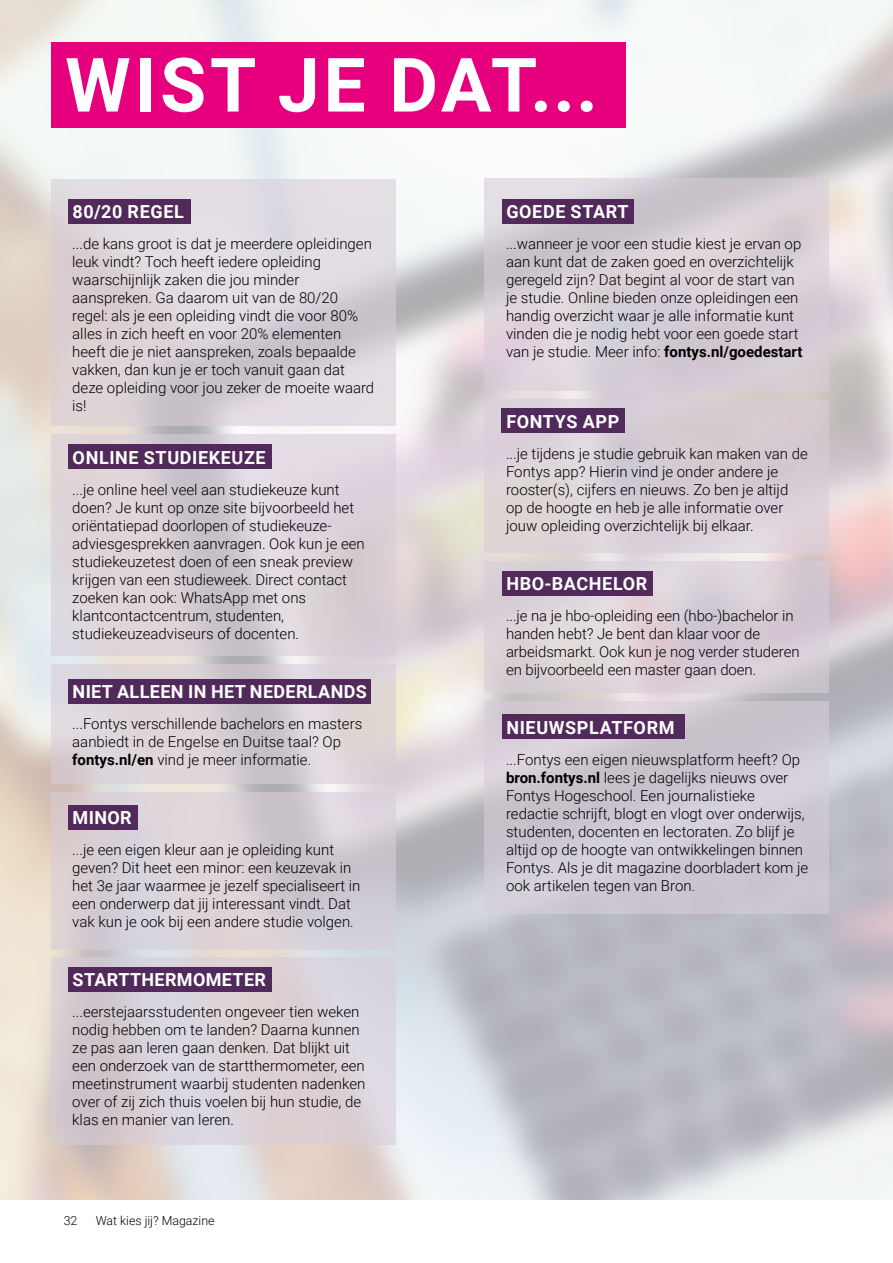
<style>
.page{position:relative;width:893px;height:1263px;background:#fff}
.page>*{position:absolute;margin:0;border:0;box-sizing:border-box;transform-origin:0 0}
.t1{font:700 75px "Roboto";letter-spacing:.05em;color:#fff}
.t2{font:700 18px "Roboto";letter-spacing:.035em;color:#fff}
.t3{font:300 15px/18px "Roboto";color:#000}
.t4{font:300 12.3px "Roboto";color:#000}
.s1{font-weight:700}
</style>
<div class="page">
<img style="left:0;top:0;width:893px;height:1199px">
<svg style="left:51px;top:180px;width:344px;height:246px;background:#dbd4da"></svg>
<svg style="left:51px;top:435px;width:344px;height:221px;background:#d9d0d7"></svg>
<svg style="left:51px;top:664px;width:344px;height:119px;background:#d8d0d5"></svg>
<svg style="left:51px;top:792px;width:344px;height:157px;background:#d6ced5"></svg>
<div style="left:51px;top:958px;width:344px;height:187px;background:linear-gradient(to right,#d3cad0,#dfd7dd)"></div>
<svg style="left:485px;top:179px;width:344px;height:212px;background:#d6cdd5"></svg>
<div style="left:485px;top:400px;width:344px;height:153px;background:#d8cdd9"></div>
<div style="left:485px;top:561px;width:344px;height:132px;background:#d8cdd9"></div>
<svg style="left:485px;top:702px;width:344px;height:212px;background:#cdc7d1"></svg>
<div style="left:68px;top:200px;width:122px;height:24px;background:#512a5b"></div>
<div style="left:502px;top:200px;width:132px;height:24px;background:#512a5b"></div>
<div style="left:502px;top:409px;width:123px;height:24px;background:#512a5b"></div>
<div style="left:502px;top:571px;width:151px;height:24px;background:#512a5b"></div>
<div style="left:502px;top:715px;width:183px;height:24px;background:#512a5b"></div>
<div style="left:68px;top:445px;width:204px;height:24px;background:#512a5b"></div>
<div style="left:68px;top:679px;width:302px;height:24px;background:#512a5b"></div>
<div style="left:68px;top:805px;width:69px;height:24px;background:#512a5b"></div>
<div style="left:68px;top:967px;width:204px;height:24px;background:#512a5b"></div>
<div style="left:51px;top:43px;width:574px;height:85px;background:#e6007d"></div>
<h1 class="t1" style="left:65px;top:32px;width:534px">WIST JE DAT...</h1>
<p class="t2" style="left:73px;top:199px;width:113px">80/20 REGEL</p>
<p class="t3" style="left:72px;top:234px;width:304px">...de kans groot is dat je meerdere opleidingen leuk vindt? Toch heeft iedere opleiding waarschijnlijk zaken die jou minder aanspreken. Ga daarom uit van de 80/20 regel: als je een opleiding vindt die voor 80% alles in zich heeft en voor 20% elementen heeft die je niet aanspreken, zoals bepaalde vakken, dan kun je er toch vanuit gaan dat deze opleiding voor jou zeker de moeite waard is!</p>
<p class="t2" style="left:73px;top:444px;width:195px">ONLINE STUDIEKEUZE</p>
<p class="t3" style="left:72px;top:480px;width:294px">...je online heel veel aan studiekeuze kunt doen? Je kunt op onze site bijvoorbeeld het oriëntatiepad doorlopen of studiekeuze&shy;adviesgesprekken aanvragen. Ook kun je een studiekeuzetest doen of een sneak preview krijgen van een studieweek. Direct contact zoeken kan ook: WhatsApp met ons klantcontactcentrum, studenten, studiekeuzeadviseurs of docenten.</p>
<p class="t2" style="left:73px;top:678px;width:296px">NIET ALLEEN IN HET NEDERLANDS</p>
<p class="t3" style="left:72px;top:714px;width:291px">...Fontys verschillende bachelors en masters aanbiedt in de Engelse en Duitse taal? Op <span class="s1">fontys.nl/en</span> vind je meer informatie.</p>
<p class="t2" style="left:73px;top:804px;width:61px">MINOR</p>
<p class="t3" style="left:72px;top:840px;width:290px">...je een eigen kleur aan je opleiding kunt geven? Dit heet een minor: een keuzevak in het 3e jaar waarmee je jezelf specialiseert in een onderwerp dat jij interessant vindt. Dat vak kun je ook bij een andere studie volgen.</p>
<p class="t2" style="left:73px;top:966px;width:195px">STARTTHERMOMETER</p>
<p class="t3" style="left:72px;top:1002px;width:295px">...eerstejaarsstudenten ongeveer tien weken nodig hebben om te landen? Daarna kunnen ze pas aan leren gaan denken. Dat blijkt uit een onderzoek van de startthermometer, een meetinstrument waarbij studenten nadenken over of zij zich thuis voelen bij hun studie, de klas en manier van leren.</p>
<p class="t4" style="left:64px;top:1212px;width:15px">32</p>
<p class="t4" style="left:96px;top:1212px;width:120px">Wat kies jij? Magazine</p>
<p class="t2" style="left:506px;top:199px;width:124px">GOEDE START</p>
<p class="t3" style="left:506px;top:234px;width:298px">...wanneer je voor een studie kiest je ervan op aan kunt dat de zaken goed en overzichtelijk geregeld zijn? Dat begint al voor de start van je studie. Online bieden onze opleidingen een handig overzicht waar je alle informatie kunt vinden die je nodig hebt voor een goede start van je studie. Meer info: <span class="s1">fontys.nl/goedestart</span></p>
<p class="t2" style="left:506px;top:408px;width:114px">FONTYS APP</p>
<p class="t3" style="left:506px;top:444px;width:303px">...je tijdens je studie gebruik kan maken van de Fontys app? Hierin vind je onder andere je rooster(s), cijfers en nieuws. Zo ben je altijd op de hoogte en heb je alle informatie over jouw opleiding overzichtelijk bij elkaar.</p>
<p class="t2" style="left:506px;top:570px;width:143px">HBO-BACHELOR</p>
<p class="t3" style="left:506px;top:606px;width:295px">...je na je hbo-opleiding een (hbo-)bachelor in handen hebt? Je bent dan klaar voor de arbeidsmarkt. Ook kun je nog verder studeren en bijvoorbeeld een master gaan doen.</p>
<p class="t2" style="left:506px;top:714px;width:170px">NIEUWSPLATFORM</p>
<p class="t3" style="left:506px;top:750px;width:304px">...Fontys een eigen nieuwsplatform heeft? Op <span class="s1">bron.fontys.nl</span> lees je dagelijks nieuws over Fontys Hogeschool. Een journalistieke redactie schrijft, blogt en vlogt over onderwijs, studenten, docenten en lectoraten. Zo blijf je altijd op de hoogte van ontwikkelingen binnen Fontys. Als je dit magazine doorbladert kom je ook artikelen tegen van Bron.</p>
</div>
